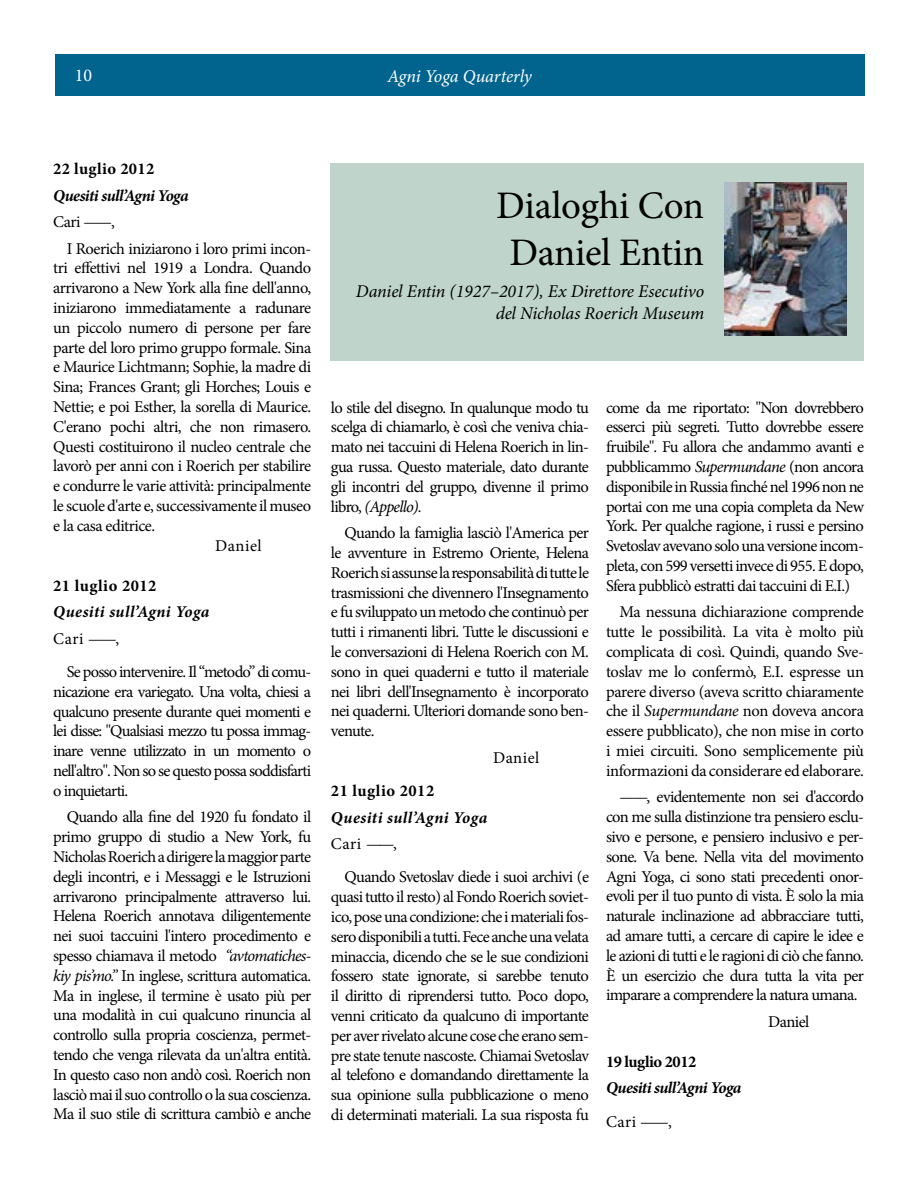
<style>
.page{position:relative;width:918px;height:1188px;background:#fff}
.page>*{position:absolute;margin:0;border:0;box-sizing:border-box;transform-origin:0 0}
.t1{font:39px/46.8px "Minion Pro";letter-spacing:-.01em;color:#000;text-align:center}
.t2{font:italic 18px/21.6px "Minion Pro";letter-spacing:-.005em;color:#000;text-align:right}
.t3{font:italic 18px "Minion Pro";letter-spacing:-.005em;color:#fff}
.t4{font:18px "Minion Pro";color:#fff}
.t5{font:16.5px/19.8px "Minion Pro";letter-spacing:-.035em;color:#000;text-align:justify}
.t6{font:italic 700 16.5px "Minion Pro";letter-spacing:.03em;color:#000}
.t7{font:italic 700 16.5px "Minion Pro";letter-spacing:-.015em;color:#000}
.t8{font:700 16.5px "Minion Pro";letter-spacing:.025em;color:#000}
.t9{font:700 16.5px "Minion Pro";letter-spacing:-.03em;color:#000}
.s1{font-style:italic}
</style>
<div class="page">
<div style="left:55px;top:54px;width:810px;height:41px;background:#00648e"></div>
<div style="left:330px;top:163px;width:534px;height:198px;background:#bfd5cb"></div>
<img style="left:725px;top:183px;width:121px;height:153px">
<p class="t4" style="left:75px;top:63px;width:19px">10</p>
<p class="t3" style="left:388px;top:64px;width:146px">Agni Yoga Quarterly</p>
<p class="t8" style="left:53px;top:157px;width:103px">22 luglio 2012</p>
<p class="t7" style="left:53px;top:184px;width:137px">Quesiti sull’Agni Yoga</p>
<p class="t5" style="left:67px;top:209px;width:246px;line-height:26.5px;text-indent:-13px">Cari ——,<br>I Roerich iniziarono i loro primi incon-</p>
<p class="t5" style="left:53px;top:258px;width:260px">tri effettivi nel 1919 a Londra. Quando</p>
<p class="t5" style="left:53px;top:278px;width:260px">arrivarono a New York alla fine dell'anno,</p>
<p class="t5" style="left:53px;top:298px;width:260px">iniziarono immediatamente a radunare</p>
<p class="t5" style="left:53px;top:318px;width:260px">un piccolo numero di persone per fare</p>
<p class="t5" style="left:53px;top:338px;width:260px">parte del loro primo gruppo formale. Sina</p>
<p class="t5" style="left:53px;top:357px;width:260px">e Maurice Lichtmann; Sophie, la madre di</p>
<p class="t5" style="left:53px;top:377px;width:259px">Sina; Frances Grant; gli Horches; Louis e</p>
<p class="t5" style="left:53px;top:397px;width:260px">Nettie; e poi Esther, la sorella di Maurice.</p>
<p class="t5" style="left:53px;top:417px;width:259px">C'erano pochi altri, che non rimasero.</p>
<p class="t5" style="left:53px;top:437px;width:259px">Questi costituirono il nucleo centrale che</p>
<p class="t5" style="left:53px;top:456px;width:259px">lavorò per anni con i Roerich per stabilire</p>
<p class="t5" style="left:53px;top:476px;width:259px">e condurre le varie attività: principalmente</p>
<p class="t5" style="left:53px;top:496px;width:260px">le scuole d'arte e, successivamente il museo</p>
<p class="t5" style="left:53px;top:516px;width:103px">e la casa editrice.</p>
<p class="t5" style="left:215px;top:536px;width:48px">Daniel</p>
<p class="t8" style="left:53px;top:574px;width:105px">21 luglio 2012</p>
<p class="t6" style="left:53px;top:600px;width:158px">Quesiti sull’Agni Yoga</p>
<p class="t5" style="left:67px;top:622px;width:246px;line-height:33.3px;text-indent:-13px">Cari ——,<br>Se posso intervenire. Il “metodo” di comu-</p>
<p class="t5" style="left:53px;top:682px;width:260px">nicazione era variegato. Una volta, chiesi a qualcuno presente durante quei momenti e lei disse: "Qualsiasi mezzo tu possa immag&shy;inare venne utilizzato in un momento o nell'altro". Non so se questo possa soddisfarti o inquietarti.</p>
<p class="t5" style="left:53px;top:807px;width:260px;text-indent:13px">Quando alla fine del 1920 fu fondato il primo gruppo di studio a New York, fu Nicholas Roerich a dirigere la maggior parte degli incontri, e i Messaggi e le Istruzioni arrivarono principalmente attraverso lui.<br>Helena Roerich annotava diligentemente nei suoi taccuini l'intero procedimento e spesso chiamava il metodo <span class="s1">“avtomatiches&shy;kiy pis’mo.”</span> In inglese, scrittura automatica.<br>Ma in inglese, il termine è usato più per una modalità in cui qualcuno rinuncia al controllo sulla propria coscienza, permet&shy;tendo che venga rilevata da un'altra entità.<br>In questo caso non andò così. Roerich non lasciò mai il suo controllo o la sua coscienza.<br>Ma il suo stile di scrittura cambiò e anche</p>
<h1 class="t1" style="left:496px;top:183px;width:209px">Dialoghi Con<br>Daniel Entin</h1>
<p class="t2" style="left:356px;top:280px;width:350px">Daniel Entin (1927–2017), Ex Direttore Esecutivo del Nicholas Roerich Museum</p>
<p class="t5" style="left:331px;top:398px;width:260px">lo stile del disegno. In qualunque modo tu scelga di chiamarlo, è così che veniva chia&shy;mato nei taccuini di Helena Roerich in lin&shy;gua russa. Questo materiale, dato durante gli incontri del gruppo, divenne il primo libro, <span class="s1">(Appello).</span></p>
<p class="t5" style="left:331px;top:523px;width:260px;text-indent:13px">Quando la famiglia lasciò l'America per le avventure in Estremo Oriente, Helena Roerich si assunse la responsabilità di tutte le trasmissioni che divennero l'Insegnamento e fu sviluppato un metodo che continuò per tutti i rimanenti libri. Tutte le discussioni e le conversazioni di Helena Roerich con M. sono in quei quaderni e tutto il materiale nei libri dell'Insegnamento è incorporato nei quaderni. Ulteriori domande sono ben&shy;venute.</p>
<p class="t5" style="left:493px;top:748px;width:48px">Daniel</p>
<p class="t8" style="left:331px;top:779px;width:105px">21 luglio 2012</p>
<p class="t6" style="left:331px;top:806px;width:158px">Quesiti sull’Agni Yoga</p>
<p class="t5" style="left:344px;top:827px;width:246px;line-height:33.3px;text-indent:-13px">Cari ——,<br>Quando Svetoslav diede i suoi archivi (e</p>
<p class="t5" style="left:331px;top:887px;width:260px">quasi tutto il resto) al Fondo Roerich soviet&shy;ico, pose una condizione: che i materiali fos&shy;sero disponibili a tutti. Fece anche una velata minaccia, dicendo che se le sue condizioni fossero state ignorate, si sarebbe tenuto il diritto di riprendersi tutto. Poco dopo, venni criticato da qualcuno di importante per aver rivelato alcune cose che erano sem&shy;pre state tenute nascoste. Chiamai Svetoslav al telefono e domandando direttamente la sua opinione sulla pubblicazione o meno di determinati materiali. La sua risposta fu</p>
<p class="t5" style="left:606px;top:398px;width:260px">come da me riportato: "Non dovrebbero esserci più segreti. Tutto dovrebbe essere fruibile". Fu allora che andammo avanti e pubblicammo <span class="s1">Supermundane</span> (non ancora disponibile in Russia finché nel 1996 non ne portai con me una copia completa da New York. Per qualche ragione, i russi e persino Svetoslav avevano solo una versione incom&shy;pleta, con 599 versetti invece di 955. E dopo, Sfera pubblicò estratti dai taccuini di E.I.)</p>
<p class="t5" style="left:606px;top:602px;width:260px;text-indent:13px">Ma nessuna dichiarazione comprende tutte le possibilità. La vita è molto più complicata di così. Quindi, quando Sve&shy;toslav me lo confermò, E.I. espresse un parere diverso (aveva scritto chiaramente che il <span class="s1">Supermundane</span> non doveva ancora essere pubblicato), che non mise in corto i miei circuiti. Sono semplicemente più informazioni da considerare ed elaborare.</p>
<p class="t5" style="left:606px;top:787px;width:260px;text-indent:13px">——, evidentemente non sei d'accordo con me sulla distinzione tra pensiero esclu&shy;sivo e persone, e pensiero inclusivo e per&shy;sone. Va bene. Nella vita del movimento Agni Yoga, ci sono stati precedenti onor&shy;evoli per il tuo punto di vista. È solo la mia naturale inclinazione ad abbracciare tutti, ad amare tutti, a cercare di capire le idee e le azioni di tutti e le ragioni di ciò che fanno.<br>È un esercizio che dura tutta la vita per imparare a comprendere la natura umana.</p>
<p class="t5" style="left:768px;top:1012px;width:43px">Daniel</p>
<p class="t9" style="left:606px;top:1050px;width:92px">19 luglio 2012</p>
<p class="t7" style="left:606px;top:1076px;width:137px">Quesiti sull’Agni Yoga</p>
<p class="t5" style="left:606px;top:1112px;width:67px">Cari ——,</p>
</div>
